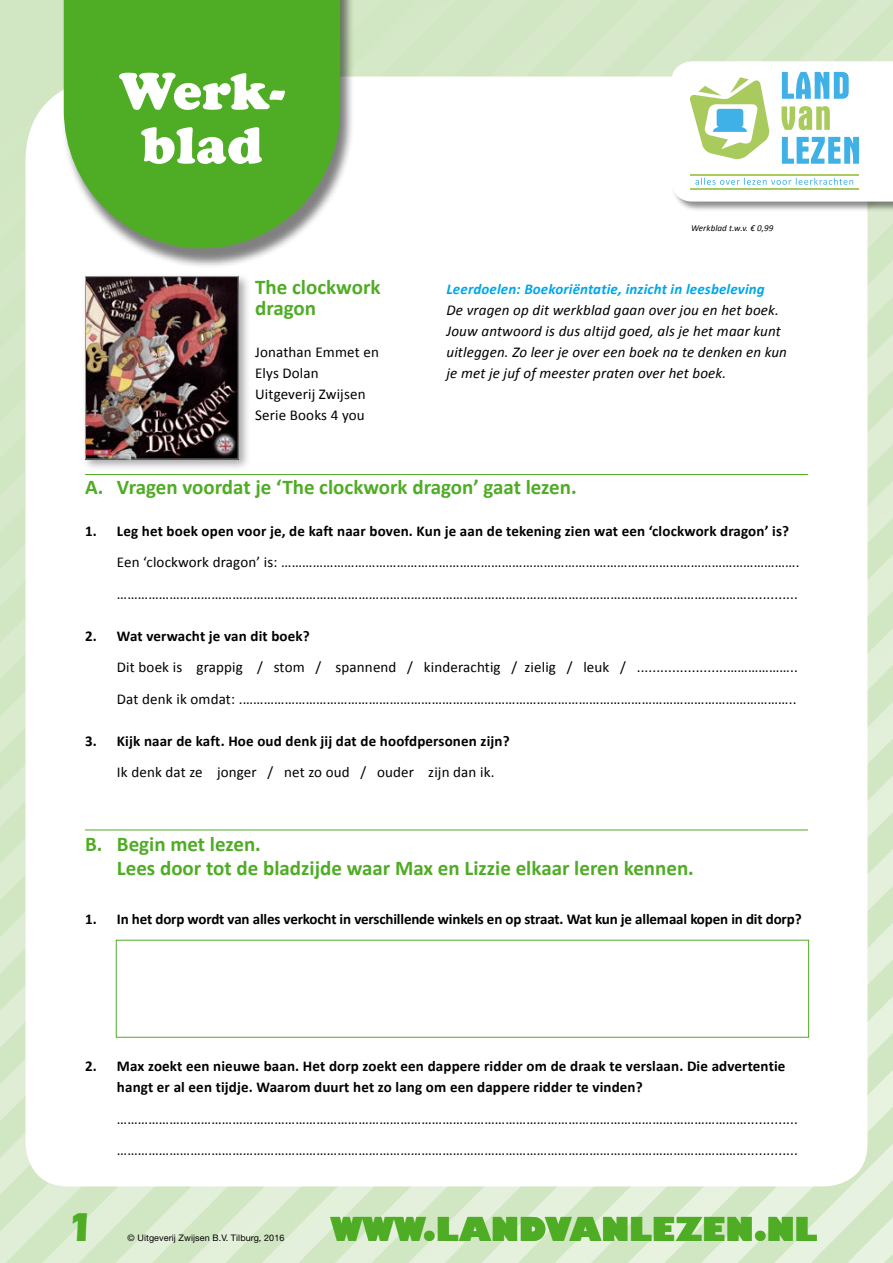
<style>
.page{position:relative;width:893px;height:1263px;background:#fff}
.page>*{position:absolute;margin:0;border:0;box-sizing:border-box;transform-origin:0 0}
.t1{font:900 54px/54px "Cooper";letter-spacing:.01em;color:#fff;text-align:center}
.t2{font:700 42px "Eras IT Cby BT";color:#4fac25}
.t3{font:800 32.7px "Humanist 521 BT";color:#4fac25}
.t4{font:700 21px/21px "Calibri";color:#4fac25}
.t5{font:15px/21px "Calibri";letter-spacing:.01em;color:#000}
.t6{font:700 15px/21px "Calibri";letter-spacing:.01em;color:#000}
.t7{font:italic 15px/21px "Calibri";letter-spacing:.01em;color:#000}
.t8{font:700 15px "Calibri";letter-spacing:-.01em;color:#000}
.t9{font:italic 700 15px "Calibri";letter-spacing:.01em;color:#00a6eb}
.t10{font:9px "Helvetica Neue LT Std";letter-spacing:.01em;color:#000}
.t11{font:italic 9px "Calibri";letter-spacing:.01em;color:#000}
</style>
<div class="page">
<img style="left:0;top:0;width:597px;height:619px">
<img style="left:543px;top:40px;width:77px;height:54px">
<img style="left:489px;top:94px;width:80px;height:55px">
<img style="left:435px;top:149px;width:82px;height:54px">
<img style="left:381px;top:203px;width:84px;height:55px">
<img style="left:327px;top:258px;width:87px;height:53px">
<img style="left:273px;top:311px;width:90px;height:55px">
<img style="left:251px;top:366px;width:60px;height:56px">
<img style="left:165px;top:420px;width:93px;height:56px">
<img style="left:111px;top:475px;width:93px;height:56px">
<img style="left:57px;top:529px;width:93px;height:56px">
<img style="left:4px;top:583px;width:92px;height:54px">
<img style="left:0;top:637px;width:26px;height:55px">
<div style="left:672px;top:0;width:72px;height:39px;background:#d3e7c4"></div>
<div style="left:620px;top:38px;width:91px;height:39px;background:#d7e9ca"></div>
<img style="left:569px;top:90px;width:51px;height:51px">
<img style="left:517px;top:141px;width:80px;height:55px">
<img style="left:465px;top:194px;width:91px;height:54px">
<img style="left:414px;top:246px;width:90px;height:53px">
<img style="left:363px;top:297px;width:89px;height:55px">
<img style="left:311px;top:349px;width:90px;height:55px">
<img style="left:260px;top:402px;width:89px;height:53px">
<img style="left:208px;top:453px;width:90px;height:54px">
<img style="left:156px;top:505px;width:90px;height:54px">
<img style="left:105px;top:557px;width:90px;height:54px">
<img style="left:53px;top:609px;width:90px;height:28px">
<img style="left:1px;top:661px;width:25px;height:52px">
<img style="left:0;top:713px;width:26px;height:53px">
<img style="left:691px;top:39px;width:92px;height:22px">
<img style="left:585px;top:146px;width:12px;height:54px">
<img style="left:532px;top:200px;width:65px;height:55px">
<img style="left:479px;top:252px;width:92px;height:56px">
<img style="left:426px;top:306px;width:92px;height:55px">
<img style="left:373px;top:359px;width:92px;height:54px">
<img style="left:320px;top:413px;width:92px;height:52px">
<img style="left:267px;top:465px;width:92px;height:54px">
<img style="left:214px;top:519px;width:92px;height:53px">
<img style="left:161px;top:572px;width:91px;height:47px">
<img style="left:109px;top:626px;width:34px;height:11px">
<img style="left:3px;top:732px;width:23px;height:53px">
<img style="left:0;top:785px;width:26px;height:37px">
<div style="left:785px;top:0;width:108px;height:61px;background:#d7e9ca"></div>
<img style="left:572px;top:232px;width:25px;height:74px">
<img style="left:519px;top:286px;width:55px;height:73px">
<img style="left:466px;top:339px;width:55px;height:74px">
<img style="left:412px;top:393px;width:56px;height:74px">
<img style="left:359px;top:447px;width:55px;height:73px">
<img style="left:306px;top:500px;width:55px;height:74px">
<img style="left:252px;top:554px;width:56px;height:65px">
<img style="left:199px;top:607px;width:56px;height:12px">
<img style="left:0;top:822px;width:26px;height:74px">
<img style="left:839px;top:39px;width:54px;height:22px">
<img style="left:572px;top:306px;width:25px;height:73px">
<img style="left:519px;top:359px;width:55px;height:74px">
<img style="left:466px;top:413px;width:55px;height:74px">
<img style="left:412px;top:467px;width:56px;height:73px">
<img style="left:359px;top:520px;width:55px;height:74px">
<img style="left:306px;top:574px;width:55px;height:45px">
<img style="left:0;top:896px;width:26px;height:73px">
<img style="left:572px;top:379px;width:25px;height:74px">
<img style="left:519px;top:433px;width:55px;height:74px">
<img style="left:466px;top:487px;width:55px;height:73px">
<img style="left:412px;top:540px;width:56px;height:74px">
<img style="left:359px;top:594px;width:55px;height:25px">
<img style="left:0;top:969px;width:26px;height:74px">
<img style="left:867px;top:212px;width:26px;height:48px">
<img style="left:572px;top:453px;width:25px;height:74px">
<img style="left:519px;top:507px;width:55px;height:73px">
<img style="left:466px;top:560px;width:55px;height:59px">
<img style="left:412px;top:614px;width:56px;height:5px">
<img style="left:115px;top:939px;width:33px;height:70px">
<img style="left:0;top:1043px;width:26px;height:73px">
<img style="left:867px;top:260px;width:26px;height:73px">
<img style="left:572px;top:527px;width:25px;height:73px">
<img style="left:519px;top:580px;width:55px;height:39px">
<img style="left:146px;top:956px;width:2px;height:53px">
<img style="left:115px;top:1009px;width:31px;height:29px">
<img style="left:0;top:1116px;width:39px;height:74px">
<img style="left:867px;top:333px;width:26px;height:74px">
<img style="left:572px;top:600px;width:25px;height:19px">
<img style="left:201px;top:1037px;width:43px;height:1px">
<img style="left:146px;top:1037px;width:55px;height:1px">
<img style="left:39px;top:1176px;width:43px;height:45px">
<img style="left:0;top:1190px;width:41px;height:73px">
<img style="left:867px;top:407px;width:26px;height:74px">
<img style="left:138px;top:1186px;width:16px;height:19px">
<img style="left:82px;top:1186px;width:56px;height:73px">
<img style="left:29px;top:1221px;width:55px;height:42px">
<img style="left:867px;top:481px;width:26px;height:73px">
<img style="left:209px;top:1186px;width:17px;height:21px">
<img style="left:154px;top:1186px;width:55px;height:74px">
<img style="left:103px;top:1221px;width:54px;height:42px">
<img style="left:867px;top:554px;width:26px;height:74px">
<img style="left:226px;top:1186px;width:23px;height:76px">
<img style="left:176px;top:1223px;width:52px;height:40px">
<img style="left:249px;top:628px;width:644px;height:635px">
<img style="left:322px;top:702px;width:571px;height:561px">
<img style="left:395px;top:775px;width:498px;height:488px">
<img style="left:469px;top:849px;width:424px;height:414px">
<img style="left:542px;top:922px;width:351px;height:341px">
<img style="left:615px;top:996px;width:278px;height:267px">
<img style="left:688px;top:1070px;width:205px;height:193px">
<img style="left:761px;top:1143px;width:132px;height:120px">
<img style="left:835px;top:1217px;width:58px;height:46px">
<div style="left:0;top:0;width:62px;height:104px;background:#d1e6c2"></div>
<img style="left:0;top:0;width:31px;height:31px">
<div style="left:671px;top:61px;width:222px;height:151px;background:#000;opacity:.45"></div>
<svg style="left:671px;top:61px;width:222px;height:141px"></svg>
<div style="left:62px;top:0;width:293px;height:269px;background:#000;opacity:.5"></div>
<svg style="left:64px;top:0;width:276px;height:248px;fill:#4fac25"></svg>
<div style="left:81px;top:272px;width:170px;height:200px;background:#000;opacity:.35"></div>
<img style="left:87px;top:278px;width:149px;height:179px">
<div style="left:85px;top:276px;width:153px;height:183px;border:1px solid #98989c"></div>
<hr style="left:85px;top:474px;width:723px;height:1px;background:#4fac25">
<hr style="left:85px;top:830px;width:723px;height:1px;background:#4fac25">
<h1 class="t1" style="left:119px;top:64px;width:167px">Werk&shy;blad</h1>
<h3 class="t4" style="left:255px;top:277px;width:127px">The clockwork dragon</h3>
<p class="t5" style="left:255px;top:342px;width:125px">Jonathan Emmet en<br>Elys Dolan<br>Uitgeverij Zwijsen<br>Serie Books 4 you</p>
<p class="t11" style="left:691px;top:222px;width:84px">Werkblad t.w.v. € 0,99</p>
<p class="t9" style="left:446px;top:279px;width:320px">Leerdoelen: Boekoriëntatie, inzicht in leesbeleving</p>
<p class="t7" style="left:446px;top:299px;width:342px">De vragen op dit werkblad gaan over jou en het boek.<br>Jouw antwoord is dus altijd goed, als je het maar kunt uitleggen. Zo leer je over een boek na te denken en kun je met je juf of meester praten over het boek.</p>
<h3 class="t4" style="left:85px;top:476px;width:493px">A. Vragen voordat je ‘The clockwork dragon’ gaat lezen.</h3>
<p class="t6" style="left:85px;top:520px;width:706px">1. Leg het boek open voor je, de kaft naar boven. Kun je aan de tekening zien wat een ‘clockwork dragon’ is?</p>
<p class="t5" style="left:117px;top:546px;width:684px;line-height:31.5px">Een ‘clockwork dragon’ is: …………………………………………………………………………………………………………………………………. ……………………………………………………………………………………………………………………………………………………………….............</p>
<p class="t6" style="left:85px;top:625px;width:226px">2. Wat verwacht je van dit boek?</p>
<p class="t5" style="left:117px;top:651px;width:682px;line-height:31.5px">Dit boek is grappig / stom / spannend / kinderachtig / zielig / leuk / .......................………………..<br>Dat denk ik omdat: .…………………………………………………………………………………………………………………………………………..</p>
<p class="t6" style="left:85px;top:730px;width:426px">3. Kijk naar de kaft. Hoe oud denk jij dat de hoofdpersonen zijn?</p>
<p class="t5" style="left:117px;top:762px;width:379px">Ik denk dat ze jonger / net zo oud / ouder zijn dan ik.</p>
<h3 class="t4" style="left:117px;top:832px;width:578px;line-height:24px;text-indent:-32px">B. Begin met lezen.<br>Lees door tot de bladzijde waar Max en Lizzie elkaar leren kennen.</h3>
<p class="t8" style="left:85px;top:909px;width:718px">1. In het dorp wordt van alles verkocht in verschillende winkels en op straat. Wat kun je allemaal kopen in dit dorp?</p>
<p class="t6" style="left:117px;top:1056px;width:670px;text-indent:-32px">2. Max zoekt een nieuwe baan. Het dorp zoekt een dappere ridder om de draak te verslaan. Die advertentie hangt er al een tijdje. Waarom duurt het zo lang om een dappere ridder te vinden?</p>
<p class="t5" style="left:117px;top:1103px;width:682px;line-height:31.5px">………………………………………………………………………………………………………………………………………………………………............. ……………………………………………………………………………………………………………………………………………………………….............</p>
<h2 class="t2" style="left:68px;top:1201px;width:28px">1</h2>
<p class="t10" style="left:128px;top:1232px;width:158px">© Uitgeverij Zwijsen B.V. Tilburg, 2016</p>
<h3 class="t3" style="left:331px;top:1208px;width:488px">WWW.LANDVANLEZEN.NL</h3>
</div>
